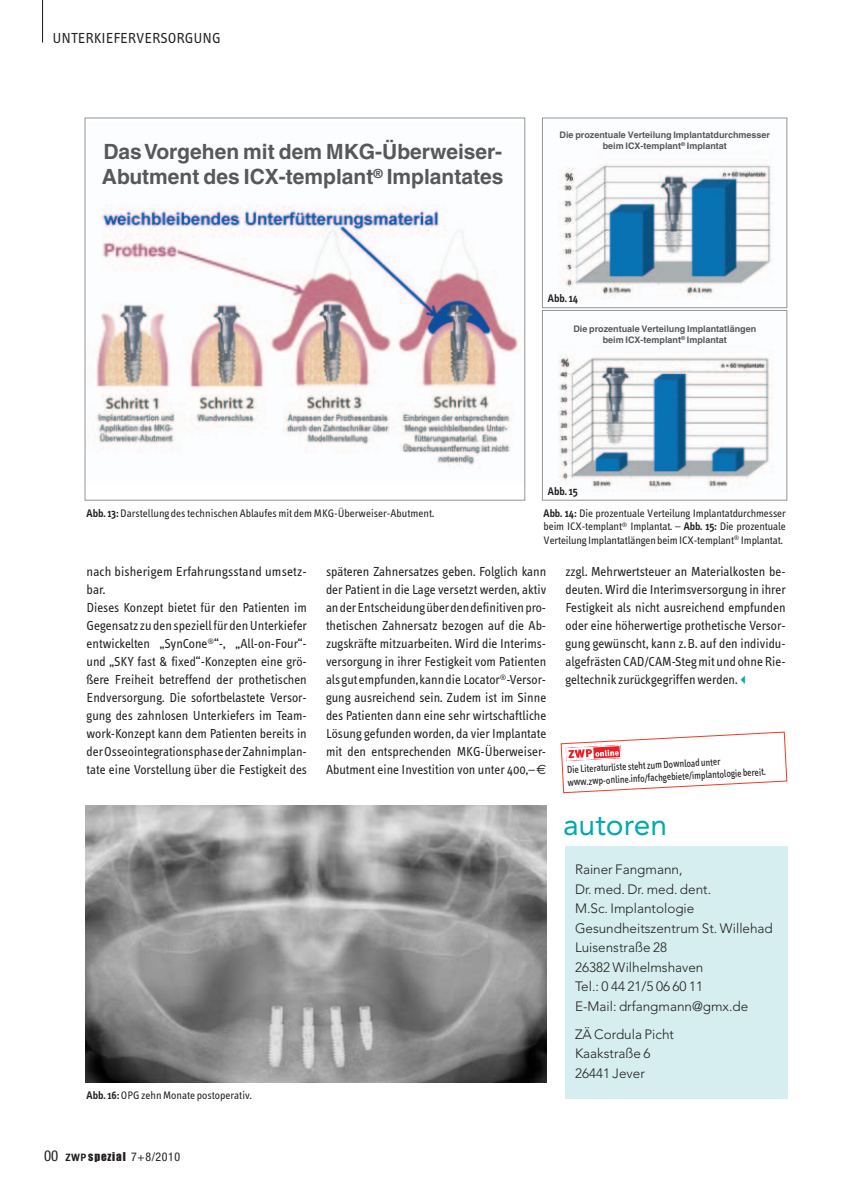
<style>
.page{position:relative;width:851px;height:1191px;background:#fff}
.page>*{position:absolute;margin:0;border:0;box-sizing:border-box;transform-origin:0 0}
.t1{font:30px "Avenir";color:#00aaad}
.t2{font:700 21px/25.2px "Helvetica";color:#57585a}
.t3{font:15px "Info Text";color:#231f20}
.t4{font:13.5px/18px "Info Text";color:#231f20;text-align:justify}
.t5{font:300 13.5px/19.5px "Avenir";color:#231f20}
.t6{font:condensed 12px "Helvetica Neue";color:#231f20}
.t7{font:11.25px/13.5px "Info Text";color:#231f20;text-align:justify}
.t8{font:600 11.25px "Info Text";color:#231f20}
.t9{font:10.5px/12.6px "Info Text";color:#231f20;scale:.9 1}
.t10{font:700 9px/10.8px "Helvetica";color:#57585a;text-align:center}
.s1{font-weight:600}
.s2{font-family:"Euro Sans"}
.s3{color:#00aaad}
.s4{font-size:15px}
.s5{font-family:"Meta";font-weight:700;font-stretch:normal;font-size:10.5px}
.s6{font-family:"Impact";font-stretch:normal;font-size:11.25px}
</style>
<div class="page">
<hr style="left:42px;top:0;width:1px;height:43px;background:#231f20">
<div style="left:565px;top:846px;width:222px;height:252px;background:#d6eeef"></div>
<svg style="left:560px;top:731px;width:227px;height:62px"></svg>
<img style="left:88px;top:205px;width:431px;height:263px">
<img style="left:558px;top:159px;width:215px;height:140px">
<div style="left:542px;top:118px;width:245px;height:190px;border:1px solid #939598"></div>
<img style="left:558px;top:351px;width:214px;height:141px">
<div style="left:542px;top:310px;width:245px;height:190px;border:1px solid #939598"></div>
<img style="left:85px;top:805px;width:461px;height:277px">
<p class="t3" style="left:53px;top:32px;width:170px">UNTERKIEFERVERSORGUNG</p>
<h2 class="t2" style="left:102px;top:141px;width:403px">Das Vorgehen mit dem MKG-Überweiser-<br>Abutment des ICX-templant<sup>®</sup> Implantates</h2>
<p class="t10" style="left:559px;top:130px;width:212px">Die prozentuale Verteilung Implantatdurchmesser beim ICX-templant<sup>®</sup> Implantat</p>
<p class="t8" style="left:547px;top:294px;width:32px">Abb. 14</p>
<p class="t10" style="left:573px;top:324px;width:184px">Die prozentuale Verteilung Implantatlängen beim ICX-templant<sup>®</sup> Implantat</p>
<p class="t7" style="left:87px;top:507px;width:349px"><span class="s1">Abb. 13:</span>Darstellung des technischen Ablaufes mit dem MKG-Überweiser-Abutment.</p>
<p class="t8" style="left:547px;top:487px;width:31px">Abb. 15</p>
<p class="t7" style="left:543px;top:507px;width:243px"><span class="s1">Abb. 14:</span> Die prozentuale Verteilung Implantatdurchmesser beim ICX-templant<sup>®</sup> Implantat. – <span class="s1">Abb. 15:</span> Die prozentuale Verteilung Implantatlängen beim ICX-templant<sup>®</sup> Implantat.</p>
<p class="t4" style="left:87px;top:564px;width:222px;text-align:left">nach bisherigem Erfahrungsstand umsetz&shy;bar.<br>Dieses Konzept bietet für den Patienten im Gegensatz zu den speziell für den Unterkiefer entwickelten „SynCone<sup>®</sup>“-, „All-on-Four“- und „SKY fast &amp; fixed“-Konzepten eine grö&shy;ßere Freiheit betreffend der prothetischen Endversorgung. Die sofortbelastete Versor&shy;gung des zahnlosen Unterkiefers im Team&shy;work-Konzept kann dem Patienten bereits in der Osseointegrationsphase der Zahnimplan&shy;tate eine Vorstellung über die Festigkeit des</p>
<p class="t4" style="left:326px;top:564px;width:222px">späteren Zahnersatzes geben. Folglich kann der Patient in die Lage versetzt werden, aktiv an der Entscheidung über den definitiven pro&shy;thetischen Zahnersatz bezogen auf die Ab&shy;zugskräfte mitzuarbeiten. Wird die Interims&shy;versorgung in ihrer Festigkeit vom Patienten als gut empfunden, kann die Locator<sup>®</sup>-Versor&shy;gung ausreichend sein. Zudem ist im Sinne des Patienten dann eine sehr wirtschaftliche Lösung gefunden worden, da vier Implantate mit den entsprechenden MKG-Überweiser-Abutment eine Investition von unter 400,–<span class="s2">€</span></p>
<p class="t4" style="left:565px;top:564px;width:222px">zzgl. Mehrwertsteuer an Materialkosten be&shy;deuten. Wird die Interimsversorgung in ihrer Festigkeit als nicht ausreichend empfunden oder eine höherwertige prothetische Versor&shy;gung gewünscht, kann z.B. auf den individu - algefrästen CAD/CAM-Steg mit und ohne Rie&shy;geltechnik zurückgegriffen werden.<span class="s3">✓</span></p>
<p class="t9" style="left:566px;top:764px;width:222px;rotate:-3deg">Die Literaturliste steht zum Download unter www.zwp-online.info/fachgebiete/implantologie bereit.</p>
<h1 class="t1" style="left:563px;top:812px;width:105px">autoren</h1>
<p class="t7" style="left:87px;top:1089px;width:167px"><span class="s1">Abb. 16:</span>OPG zehn Monate postoperativ.</p>
<p class="t6" style="left:44px;top:1152px;width:138px"><span class="s4">00</span> <span class="s5">ZWP</span> <span class="s6">spezial</span> 7+8/2010</p>
<p class="t5" style="left:575px;top:861px;width:199px">Rainer Fangmann,<br>Dr. med. Dr. med. dent.<br>M.Sc. Implantologie<br>Gesundheitszentrum St. Willehad<br>Luisenstraße 28<br>26382 Wilhelmshaven<br>Tel.: 0 44 21/5 06 60 11<br>E-Mail: drfangmann@gmx.de</p>
<p class="t5" style="left:575px;top:1025px;width:100px">ZÄ Cordula Picht<br>Kaakstraße 6<br>26441 Jever</p>
</div>
